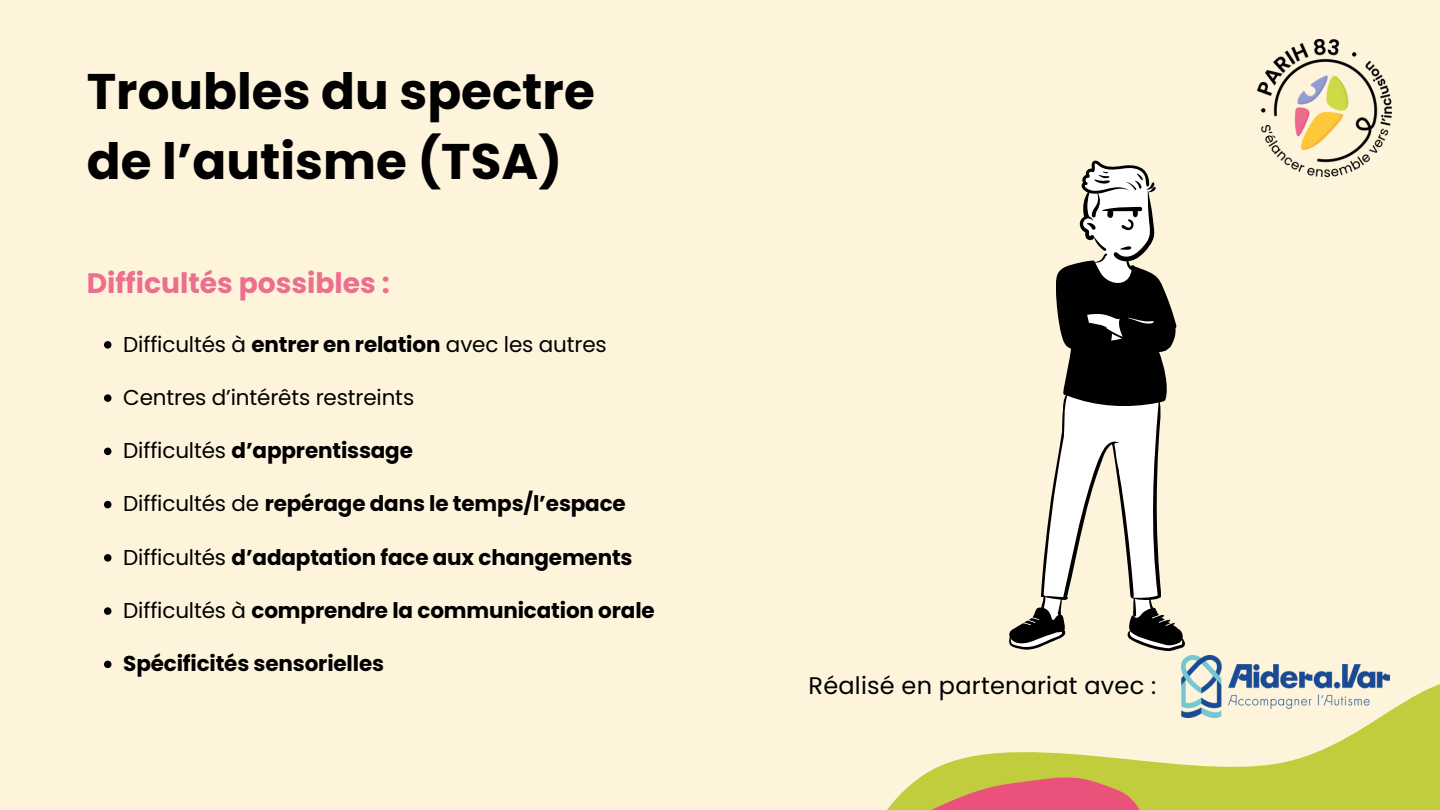
<style>
.page{position:relative;width:1440px;height:810px;background:#fdf4db}
.page>*{position:absolute;margin:0;border:0;box-sizing:border-box;transform-origin:0 0}
.t1{font:700 50px/69.8px "Poppins";color:#000}
.t2{font:700 28.1px "Poppins";color:#ed6e8f}
.t3{font:24px "Poppins";letter-spacing:.01em;color:#000}
.t4{font:700 21.5px "Poppins";letter-spacing:-.005em;color:#000}
.t5{font:21.5px "Poppins";letter-spacing:-.005em;color:#000}
.s1{font-weight:700}
.s2{font-weight:400}
</style>
<div class="page">
<svg style="left:1157px;top:651px;width:283px;height:159px;fill:#c1cd3d"></svg>
<svg style="left:887px;top:752px;width:270px;height:58px;fill:#c1cd3d"></svg>
<img style="left:1257px;top:39px;width:134px;height:138px">
<svg style="left:104px;top:341px;width:7px;height:8px"></svg>
<svg style="left:104px;top:394px;width:7px;height:8px"></svg>
<svg style="left:104px;top:448px;width:7px;height:7px"></svg>
<svg style="left:104px;top:501px;width:7px;height:7px"></svg>
<svg style="left:104px;top:554px;width:7px;height:8px"></svg>
<svg style="left:104px;top:607px;width:7px;height:8px"></svg>
<svg style="left:104px;top:661px;width:7px;height:7px"></svg>
<svg style="left:1009px;top:262px;width:176px;height:389px"></svg>
<svg style="left:1128px;top:318px;width:26px;height:6px"></svg>
<svg style="left:1079px;top:160px;width:77px;height:102px"></svg>
<img style="left:1181px;top:656px;width:209px;height:61px">
<p class="t1" style="left:87px;top:57px;width:510px">Troubles du spectre de l’autisme (TSA)</p>
<p class="t2" style="left:87px;top:263px;width:305px">Difficultés possibles :</p>
<p class="t5" style="left:123px;top:329px;width:485px">Difficultés à <span class="s1">entrer en relation</span> avec les autres</p>
<p class="t5" style="left:123px;top:382px;width:292px">Centres d’intérêts restreints</p>
<p class="t4" style="left:123px;top:436px;width:291px"><span class="s2">Difficultés</span> d’apprentissage</p>
<p class="t4" style="left:123px;top:489px;width:504px"><span class="s2">Difficultés de</span> repérage dans le temps/l’espace</p>
<p class="t4" style="left:123px;top:542px;width:511px"><span class="s2">Difficultés</span> d’adaptation face aux changements</p>
<p class="t4" style="left:123px;top:595px;width:533px"><span class="s2">Difficultés à</span> comprendre la communication orale</p>
<p class="t4" style="left:123px;top:649px;width:262px">Spécificités sensorielles</p>
<h1 class="t3" style="left:809px;top:669px;width:349px">Réalisé en partenariat avec :</h1>
</div>
